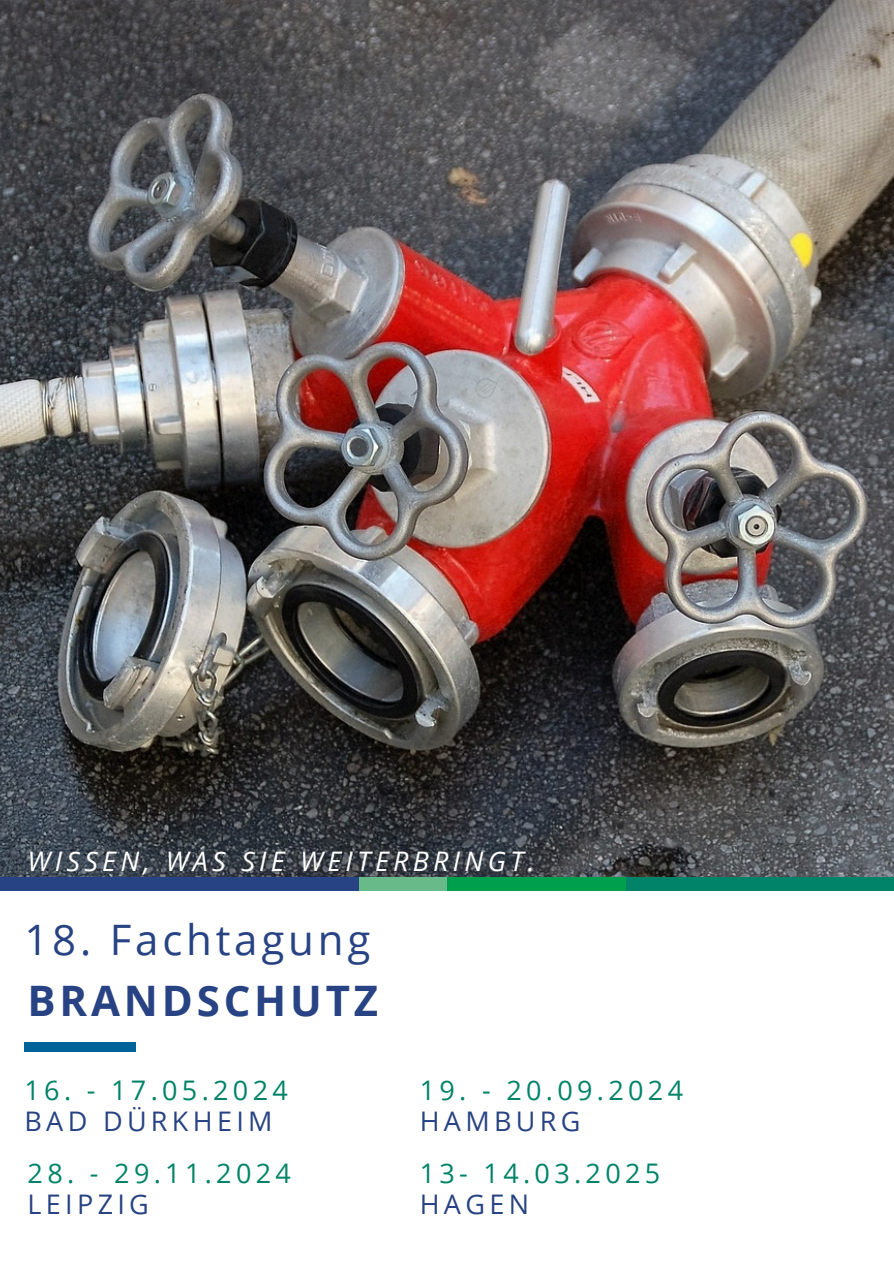
<style>
.page{position:relative;width:894px;height:1264px;background:#fff}
.page>*{position:absolute;margin:0;border:0;box-sizing:border-box;transform-origin:0 0}
.t1{font:42px "Open Sans";letter-spacing:.09em;color:#284383}
.t2{font:700 42px "Open Sans";letter-spacing:.09em;color:#284383}
.t3{font:27px "Open Sans";letter-spacing:.16em;color:#008369}
.t4{font:27px "Open Sans";letter-spacing:.16em;color:#284383}
.t5{font:italic 26.85px "Open Sans";letter-spacing:.16em;color:#fff}
</style>
<div class="page">
<div style="left:24px;top:1042px;width:112px;height:9px;background:#006399"></div>
<div style="left:0;top:876px;width:893px;height:14px;background:#284383"></div>
<div style="left:625px;top:876px;width:268px;height:14px;background:#008369"></div>
<div style="left:359px;top:876px;width:179px;height:14px;background:#69ba89"></div>
<div style="left:446px;top:876px;width:179px;height:14px;background:#009f4d"></div>
<img style="left:0;top:0;width:893px;height:876px">
<p class="t5" style="left:28px;top:842px;width:508px">WISSEN, WAS SIE WEITERBRINGT.</p>
<h2 class="t1" style="left:24px;top:910px;width:347px">18. Fachtagung</h2>
<p class="t2" style="left:28px;top:971px;width:352px">BRANDSCHUTZ</p>
<p class="t3" style="left:24px;top:1071px;width:265px">16. - 17.05.2024</p>
<p class="t3" style="left:419px;top:1071px;width:265px">19. - 20.09.2024</p>
<p class="t4" style="left:24px;top:1102px;width:249px">BAD DÜRKHEIM</p>
<h1 class="t4" style="left:419px;top:1102px;width:162px">HAMBURG</h1>
<p class="t3" style="left:28px;top:1154px;width:265px">28. - 29.11.2024</p>
<p class="t3" style="left:419px;top:1154px;width:242px">13- 14.03.2025</p>
<p class="t4" style="left:28px;top:1185px;width:123px">LEIPZIG</p>
<p class="t4" style="left:419px;top:1185px;width:111px">HAGEN</p>
</div>
